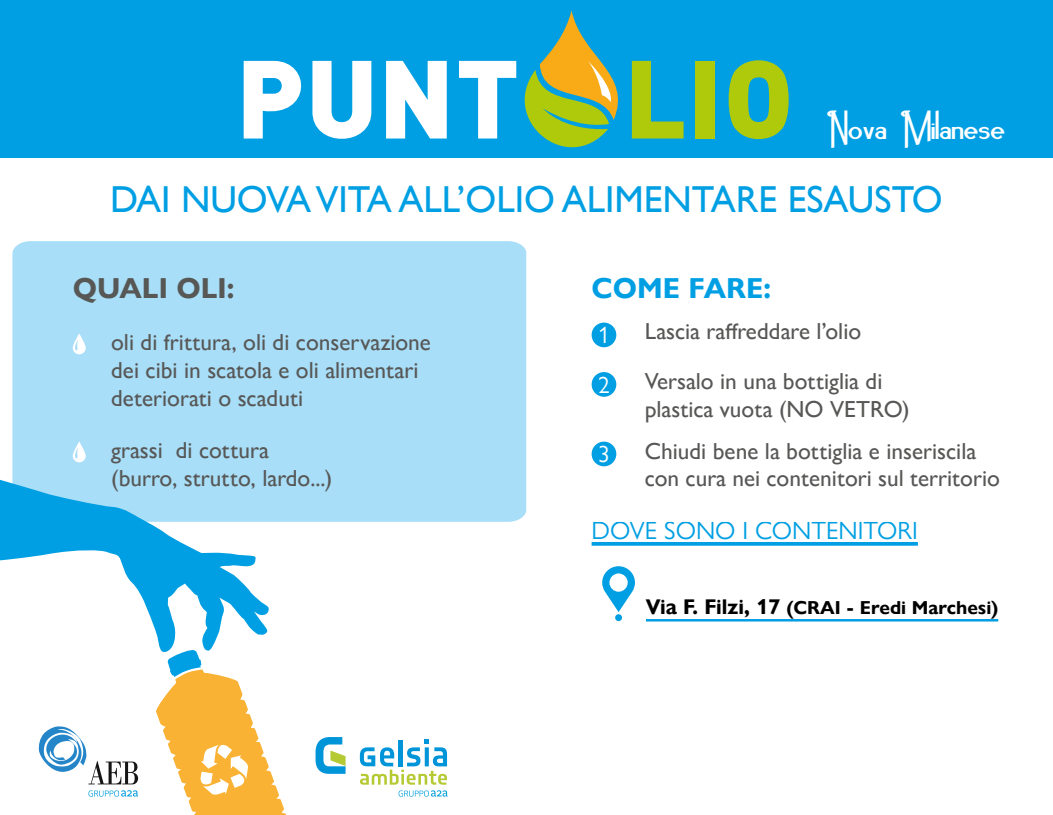
<style>
.page{position:relative;width:1053px;height:815px;background:#fff}
.page>*{position:absolute;margin:0;border:0;box-sizing:border-box;transform-origin:0 0}
.t1{font:37.5px "Gill Sans";color:#009fe3}
.t2{font:30px "Noir et Blanc Bold";color:#fff}
.t3{font:700 28.88px "Gill Sans Nova";color:#575756}
.t4{font:700 28.88px "Gill Sans Nova";color:#009fe3}
.t5{font:25px "Gill Sans Nova";color:#009fe3}
.t6{font:23.25px "Gill Sans Nova";color:#fff}
.t7{font:500 23.12px/27.9px "Gill Sans Nova";color:#575756}
.t8{font:700 18.75px "Gill Sans Nova";color:#000}
.s1{font-size:21.25px}
</style>
<div class="page">
<div style="left:0;top:0;width:1052px;height:157px;background:#009fe3"></div>
<svg style="left:386px;top:61px;width:60px;height:78px"></svg>
<svg style="left:244px;top:61px;width:128px;height:78px"></svg>
<svg style="left:728px;top:60px;width:61px;height:80px"></svg>
<div style="left:695px;top:61px;width:19px;height:78px;background:#afca0b"></div>
<svg style="left:459px;top:10px;width:224px;height:148px"></svg>
<div style="left:615px;top:614px;width:7px;height:7px;background:#009fe3;border-radius:50%"></div>
<svg style="left:602px;top:566px;width:33px;height:46px"></svg>
<hr style="left:646px;top:619px;width:352px;height:3px;background:#009fe3">
<svg style="left:591px;top:542px;width:326px;height:4px"></svg>
<div style="left:12px;top:241px;width:514px;height:281px;background:#a8def8"></div>
<svg style="left:73px;top:333px;width:13px;height:21px"></svg>
<svg style="left:73px;top:441px;width:13px;height:21px"></svg>
<div style="left:591px;top:323px;width:25px;height:24px;background:#009fe3;border-radius:50%"></div>
<div style="left:591px;top:372px;width:25px;height:25px;background:#009fe3;border-radius:50%"></div>
<div style="left:591px;top:442px;width:25px;height:24px;background:#009fe3;border-radius:50%"></div>
<svg style="left:88px;top:790px;width:50px;height:7px"></svg>
<svg style="left:38px;top:726px;width:100px;height:58px"></svg>
<svg style="left:360px;top:740px;width:87px;height:57px"></svg>
<svg style="left:315px;top:737px;width:30px;height:37px"></svg>
<svg style="left:0;top:471px;width:269px;height:179px"></svg>
<svg style="left:156px;top:650px;width:131px;height:165px"></svg>
<p class="t2" style="left:826px;top:111px;width:179px">Nova Milanese</p>
<h1 class="t1" style="left:110px;top:178px;width:834px">DAI NUOVA VITA ALL’OLIO ALIMENTARE ESAUSTO</h1>
<p class="t3" style="left:73px;top:270px;width:163px">QUALI OLI:</p>
<p class="t7" style="left:111px;top:328px;width:321px">oli di frittura, oli di conservazione dei cibi in scatola e oli alimentari deteriorati o scaduti</p>
<p class="t7" style="left:111px;top:436px;width:223px">grassi di cottura (burro, strutto, lardo...)</p>
<p class="t4" style="left:591px;top:270px;width:181px">COME FARE:</p>
<p class="t6" style="left:598px;top:321px;width:13px">1</p>
<p class="t7" style="left:644px;top:307px;width:239px;line-height:49.5px">Lascia raffreddare l’olio<br>Versalo in una bottiglia di</p>
<p class="t7" style="left:644px;top:395px;width:266px">plastica vuota (NO VETRO)</p>
<p class="t6" style="left:598px;top:371px;width:13px">2</p>
<p class="t6" style="left:598px;top:440px;width:13px">3</p>
<p class="t7" style="left:644px;top:436px;width:357px">Chiudi bene la bottiglia e inseriscila con cura nei contenitori sul territorio</p>
<p class="t5" style="left:591px;top:515px;width:328px">DOVE SONO I CONTENITORI</p>
<p class="t8" style="left:646px;top:596px;width:354px"><span class="s1">Via F. Filzi, 17</span> (CRAI - Eredi Marchesi)</p>
</div>
